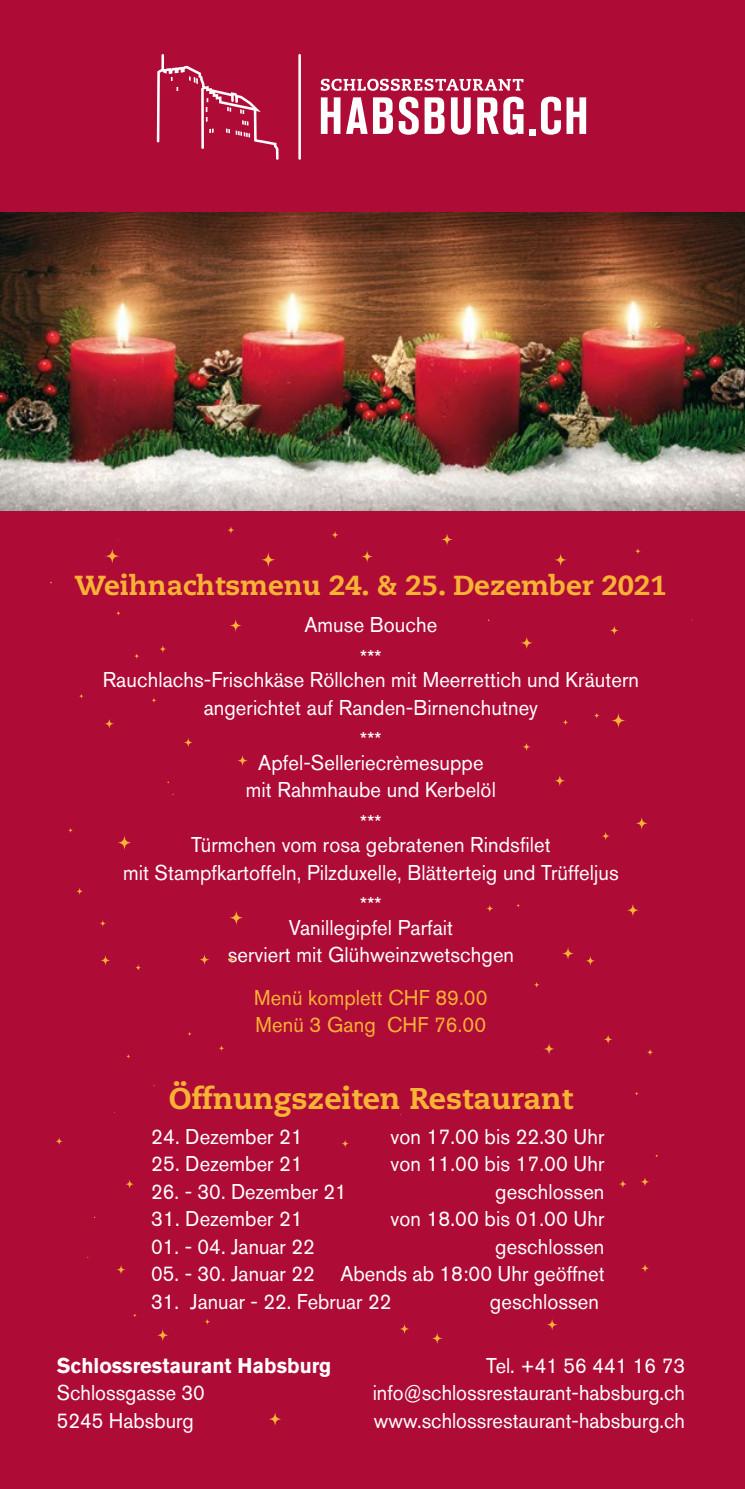
<style>
.page{position:relative;width:745px;height:1489px;background:#fff}
.page>*{position:absolute;margin:0;border:0;box-sizing:border-box;transform-origin:0 0}
.t1{font:800 30px "Caecilia LT Std";color:#f8b334}
.t2{font:800 27.5px "Caecilia LT Std";color:#f8b334}
.t3{font:21.25px/32.5px "Akzidenz Grotesk BQ";letter-spacing:.005em;color:#fff;text-align:center;scale:.95 1}
.t4{font:21.25px/27.5px "Akzidenz Grotesk BQ";letter-spacing:.005em;color:#fff;scale:.94 1}
.t5{font:21.25px/27.5px "Akzidenz Grotesk BQ";letter-spacing:.005em;color:#f8b334;scale:.95 1}
.t6{font:700 21.25px "Akzidenz Grotesk BQ";color:#fff;scale:.94 1}
</style>
<div class="page">
<div style="left:0;top:0;width:744px;height:1488px;background:#af0b37"></div>
<svg style="left:156px;top:1328px;width:13px;height:13px"></svg>
<svg style="left:430px;top:1331px;width:13px;height:13px"></svg>
<svg style="left:398px;top:1323px;width:12px;height:11px"></svg>
<hr style="left:161px;top:54px;width:3px;height:17px;background:#fff">
<svg style="left:157px;top:66px;width:121px;height:94px"></svg>
<svg style="left:320px;top:79px;width:203px;height:12px"></svg>
<svg style="left:320px;top:97px;width:20px;height:37px"></svg>
<svg style="left:346px;top:97px;width:21px;height:37px"></svg>
<svg style="left:373px;top:97px;width:45px;height:38px"></svg>
<svg style="left:424px;top:97px;width:20px;height:37px"></svg>
<svg style="left:450px;top:97px;width:20px;height:38px"></svg>
<svg style="left:477px;top:97px;width:46px;height:38px"></svg>
<div style="left:529px;top:129px;width:6px;height:7px;background:#fff"></div>
<svg style="left:541px;top:97px;width:19px;height:38px"></svg>
<svg style="left:566px;top:97px;width:19px;height:37px"></svg>
<hr style="left:298px;top:54px;width:3px;height:106px;background:#fff">
<img style="left:0;top:213px;width:744px;height:297px">
<svg style="left:260px;top:551px;width:16px;height:17px"></svg>
<svg style="left:226px;top:525px;width:9px;height:9px"></svg>
<svg style="left:330px;top:530px;width:9px;height:9px"></svg>
<svg style="left:440px;top:533px;width:13px;height:13px"></svg>
<svg style="left:553px;top:552px;width:14px;height:15px"></svg>
<svg style="left:519px;top:636px;width:14px;height:14px"></svg>
<svg style="left:608px;top:625px;width:11px;height:11px"></svg>
<svg style="left:634px;top:547px;width:7px;height:7px"></svg>
<svg style="left:563px;top:719px;width:5px;height:6px"></svg>
<svg style="left:593px;top:712px;width:6px;height:7px"></svg>
<svg style="left:521px;top:742px;width:10px;height:9px"></svg>
<svg style="left:610px;top:712px;width:16px;height:16px"></svg>
<svg style="left:600px;top:831px;width:10px;height:9px"></svg>
<svg style="left:634px;top:816px;width:14px;height:14px"></svg>
<svg style="left:553px;top:774px;width:12px;height:13px"></svg>
<svg style="left:104px;top:548px;width:16px;height:16px"></svg>
<svg style="left:158px;top:644px;width:9px;height:9px"></svg>
<svg style="left:133px;top:653px;width:7px;height:6px"></svg>
<svg style="left:229px;top:618px;width:13px;height:14px"></svg>
<svg style="left:104px;top:718px;width:11px;height:11px"></svg>
<svg style="left:183px;top:737px;width:10px;height:10px"></svg>
<svg style="left:151px;top:698px;width:5px;height:5px"></svg>
<svg style="left:135px;top:964px;width:7px;height:7px"></svg>
<svg style="left:100px;top:954px;width:11px;height:12px"></svg>
<svg style="left:99px;top:919px;width:7px;height:8px"></svg>
<svg style="left:76px;top:887px;width:8px;height:8px"></svg>
<svg style="left:116px;top:834px;width:16px;height:16px"></svg>
<svg style="left:227px;top:955px;width:8px;height:9px"></svg>
<svg style="left:198px;top:953px;width:12px;height:12px"></svg>
<svg style="left:228px;top:909px;width:16px;height:16px"></svg>
<svg style="left:55px;top:1136px;width:8px;height:9px"></svg>
<svg style="left:340px;top:1139px;width:9px;height:9px"></svg>
<svg style="left:124px;top:1178px;width:11px;height:11px"></svg>
<svg style="left:116px;top:1264px;width:10px;height:11px"></svg>
<svg style="left:236px;top:754px;width:12px;height:12px"></svg>
<svg style="left:218px;top:1044px;width:7px;height:7px"></svg>
<svg style="left:485px;top:904px;width:9px;height:8px"></svg>
<svg style="left:584px;top:955px;width:11px;height:11px"></svg>
<svg style="left:560px;top:946px;width:14px;height:14px"></svg>
<svg style="left:533px;top:981px;width:6px;height:7px"></svg>
<svg style="left:625px;top:903px;width:14px;height:14px"></svg>
<svg style="left:645px;top:1048px;width:8px;height:8px"></svg>
<svg style="left:602px;top:1034px;width:11px;height:10px"></svg>
<svg style="left:618px;top:1179px;width:9px;height:9px"></svg>
<svg style="left:639px;top:1176px;width:10px;height:10px"></svg>
<svg style="left:542px;top:1042px;width:13px;height:13px"></svg>
<svg style="left:639px;top:1263px;width:10px;height:9px"></svg>
<svg style="left:545px;top:1318px;width:13px;height:12px"></svg>
<svg style="left:204px;top:1318px;width:7px;height:7px"></svg>
<svg style="left:267px;top:1411px;width:15px;height:15px"></svg>
<svg style="left:360px;top:550px;width:13px;height:13px"></svg>
<p class="t2" style="left:75px;top:568px;width:593px">Weihnachtsmenu 24. &amp; 25. Dezember 2021</p>
<p class="t3" style="left:304px;top:608px;width:141px">Amuse Bouche ***</p>
<p class="t3" style="left:103px;top:666px;width:565px;line-height:27.5px">Rauchlachs-Frischkäse Röllchen mit Meerrettich und Kräutern angerichtet auf Randen-Birnenchutney</p>
<p class="t3" style="left:258px;top:728px;width:238px;line-height:22.5px">***<br>Apfel-Selleriecrèmesuppe</p>
<p class="t3" style="left:246px;top:773px;width:264px">mit Rahmhaube und Kerbelöl ***</p>
<p class="t3" style="left:123px;top:831px;width:523px;line-height:27.5px">Türmchen vom rosa gebratenen Rindsfilet<br>mit Stampfkartoffeln, Pilzduxelle, Blätterteig und Trüffeljus</p>
<p class="t3" style="left:288px;top:893px;width:174px;line-height:22.5px">***<br>Vanillegipfel Parfait</p>
<p class="t3" style="left:227px;top:938px;width:303px">serviert mit Glühweinzwetschgen</p>
<p class="t5" style="left:254px;top:983px;width:247px">Menü komplett CHF 89.00<br>Menü 3 Gang CHF 76.00</p>
<h1 class="t1" style="left:169px;top:1079px;width:405px">Öffnungszeiten Restaurant</h1>
<p class="t3" style="left:151px;top:1119px;width:161px">24. Dezember 21</p>
<p class="t3" style="left:390px;top:1119px;width:226px">von 17.00 bis 22.30 Uhr</p>
<p class="t3" style="left:151px;top:1147px;width:161px">25. Dezember 21</p>
<p class="t3" style="left:390px;top:1147px;width:226px">von 11.00 bis 17.00 Uhr</p>
<p class="t4" style="left:151px;top:1177px;width:209px">26. - 30. Dezember 21</p>
<p class="t3" style="left:495px;top:1174px;width:116px">geschlossen</p>
<p class="t3" style="left:151px;top:1202px;width:161px">31. Dezember 21</p>
<p class="t3" style="left:390px;top:1202px;width:226px">von 18.00 bis 01.00 Uhr</p>
<p class="t4" style="left:151px;top:1232px;width:175px">01. - 04. Januar 22</p>
<p class="t3" style="left:495px;top:1229px;width:116px">geschlossen</p>
<p class="t4" style="left:151px;top:1259px;width:483px">05. - 30. Januar 22 Abends ab 18:00 Uhr geöffnet</p>
<p class="t4" style="left:151px;top:1287px;width:257px">31. Januar - 22. Februar 22</p>
<p class="t3" style="left:489px;top:1284px;width:116px">geschlossen</p>
<p class="t6" style="left:57px;top:1352px;width:293px">Schlossrestaurant Habsburg</p>
<p class="t4" style="left:57px;top:1378px;width:159px">Schlossgasse 30<br>5245 Habsburg</p>
<p class="t4" style="left:372px;top:1351px;width:333px;text-align:justify;text-indent:113px">Tel. +41 56 441 16 73 info@schlossrestaurant-habsburg.ch www.schlossrestaurant-habsburg.ch</p>
</div>
